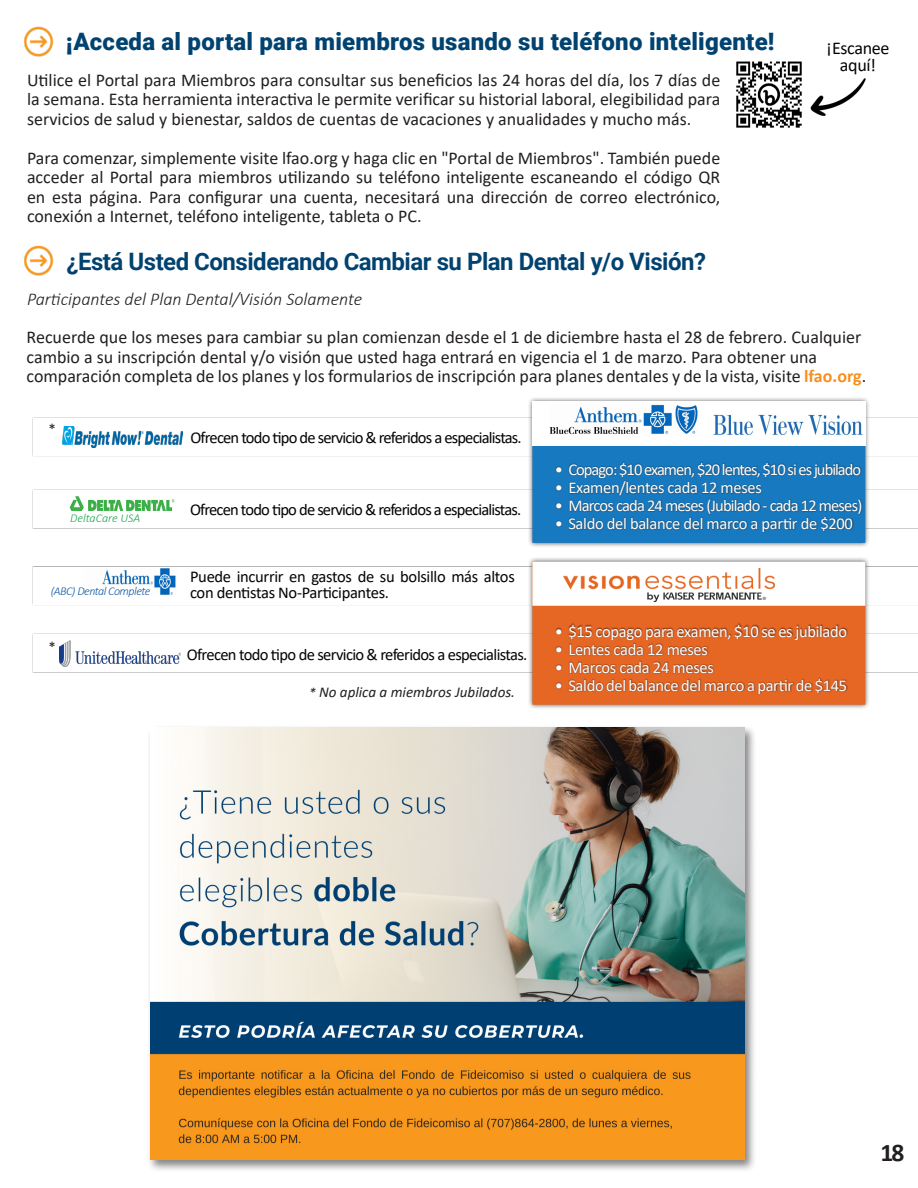
<style>
.page{position:relative;width:918px;height:1188px;background:#fff}
.page>*{position:absolute;margin:0;border:0;box-sizing:border-box;transform-origin:0 0}
.t1{font:700 25.5px "Calibri";color:#231f20}
.t2{font:900 24px "Roboto";letter-spacing:.01em;color:#004270}
.t3{font:700 24px "Roboto";letter-spacing:-.02em;color:#004270}
.t4{font:18px/19.5px "Calibri";color:#231f20;text-align:justify}
.t5{font:italic 300 18px "Calibri";color:#231f20}
.t6{font:18px/16.5px "Calibri";color:#040503;text-align:center}
.t7{font:16.5px "Calibri";letter-spacing:-.02em;color:#fff}
.t8{font:16.5px "Calibri";letter-spacing:-.04em;color:#040503}
.t9{font:16.5px/16.5px "Calibri";letter-spacing:-.02em;color:#040503}
.t10{font:16.5px "Calibri";letter-spacing:-.06em;color:#fff}
.t11{font:italic 15px "Calibri";color:#231f20}
.t12{font:15px "Calibri";color:#231f20}
.t13{font:italic 300 12px "Calibri";letter-spacing:-.04em;color:#1158a6}
.t14{font:italic 300 12px "Calibri";color:#18a84a}
.s1{font-weight:700;color:#f68f1e}
.s2{font-size:13.5px}
</style>
<div class="page">
<img style="left:23px;top:26px;width:31px;height:31px">
<img style="left:23px;top:245px;width:31px;height:31px">
<img style="left:736px;top:61px;width:66px;height:67px">
<img style="left:810px;top:78px;width:56px;height:38px">
<div style="left:32px;top:489px;width:886px;height:40px;background:#231f20;opacity:.45"></div>
<div style="left:33px;top:490px;width:885px;height:38px;background:#fff"></div>
<div style="left:32px;top:417px;width:886px;height:40px;background:#231f20;opacity:.45"></div>
<div style="left:33px;top:418px;width:885px;height:38px;background:#fff"></div>
<img style="left:62px;top:426px;width:121px;height:21px">
<img style="left:69px;top:496px;width:106px;height:15px">
<img style="left:102px;top:568px;width:74px;height:27px">
<img style="left:59px;top:640px;width:122px;height:26px">
<div style="left:527px;top:557px;width:343px;height:153px;background:#231f20;opacity:.75"></div>
<div style="left:532px;top:562px;width:333px;height:143px;background:#e66624;border:3px solid #e66624"></div>
<div style="left:532px;top:562px;width:333px;height:44px;background:#fff;border:2px solid #fff"></div>
<div style="left:555px;top:623px;width:293px;height:72px;background:#231f20;opacity:.75"></div>
<img style="left:563px;top:568px;width:211px;height:34px">
<div style="left:527px;top:396px;width:343px;height:152px;background:#231f20;opacity:.75"></div>
<div style="left:532px;top:401px;width:333px;height:142px;background:#1779bf"></div>
<div style="left:555px;top:461px;width:308px;height:72px;background:#231f20;opacity:.75"></div>
<img style="left:532px;top:401px;width:177px;height:44px">
<img style="left:709px;top:401px;width:156px;height:44px">
<div style="left:60px;top:586px;width:92px;height:10px;background:#fff"></div>
<div style="left:147px;top:725px;width:610px;height:448px;background:#231f20;opacity:.55"></div>
<img style="left:150px;top:728px;width:594px;height:432px">
<p class="t2" style="left:66px;top:25px;width:710px">¡Acceda al portal para miembros usando su teléfono inteligente!</p>
<p class="t4" style="left:27px;top:70px;width:695px">Utilice el Portal para Miembros para consultar sus beneficios las 24 horas del día, los 7 días de la semana. Esta herramienta interactiva le permite verificar su historial laboral, elegibilidad para servicios de salud y bienestar, saldos de cuentas de vacaciones y anualidades y mucho más.</p>
<p class="t4" style="left:27px;top:148px;width:695px">Para comenzar, simplemente visite lfao.org y haga clic en "Portal de Miembros". También puede acceder al Portal para miembros utilizando su teléfono inteligente escaneando el código QR en esta página. Para configurar una cuenta, necesitará una dirección de correo electrónico, conexión a Internet, teléfono inteligente, tableta o PC.</p>
<p class="t3" style="left:67px;top:244px;width:641px">¿Está Usted Considerando Cambiar su Plan Dental y/o Visión?</p>
<p class="t5" style="left:27px;top:288px;width:337px">Participantes del Plan Dental/Visión Solamente</p>
<p class="t6" style="left:827px;top:40px;width:64px">¡Escanee aquí!</p>
<p class="t4" style="left:27px;top:327px;width:836px">Recuerde que los meses para cambiar su plan comienzan desde el 1 de diciembre hasta el 28 de febrero. Cualquier</p>
<p class="t4" style="left:27px;top:347px;width:792px">cambio a su inscripción dental y/o visión que usted haga entrará en vigencia el 1 de marzo. Para obtener una</p>
<p class="t4" style="left:27px;top:366px;width:841px">comparación completa de los planes y los formularios de inscripción para planes dentales y de la vista, visite <span class="s1">lfao.org</span>.</p>
<p class="t12" style="left:49px;top:418px;width:9px">*</p>
<p class="t14" style="left:70px;top:511px;width:72px">DeltaCare USA</p>
<p class="t13" style="left:51px;top:584px;width:101px">(ABC) Dental Complete</p>
<p class="t12" style="left:49px;top:636px;width:9px">*</p>
<p class="t8" style="left:191px;top:426px;width:333px">Ofrecen todo tipo de servicio &amp; referidos a especialistas.</p>
<p class="t8" style="left:190px;top:499px;width:333px">Ofrecen todo tipo de servicio &amp; referidos a especialistas.</p>
<p class="t9" style="left:190px;top:568px;width:326px">Puede incurrir en gastos de su bolsillo más altos con dentistas No-Participantes.</p>
<p class="t8" style="left:187px;top:643px;width:342px">Ofrecen todo tipo de servicio &amp; referidos a especialistas.</p>
<p class="t11" style="left:309px;top:682px;width:207px"><span class="s2">*</span> No aplica a miembros Jubilados.</p>
<p class="t10" style="left:555px;top:458px;width:308px">• Copago: $10 examen, $20 lentes, $10 si es jubilado</p>
<p class="t7" style="left:555px;top:476px;width:209px">• Examen/lentes cada 12 meses</p>
<p class="t7" style="left:555px;top:494px;width:309px">• Marcos cada 24 meses (Jubilado - cada 12 meses)</p>
<p class="t7" style="left:555px;top:512px;width:300px">• Saldo del balance del marco a partir de $200</p>
<p class="t7" style="left:555px;top:620px;width:294px">• $15 copago para examen, $10 se es jubilado</p>
<p class="t7" style="left:555px;top:638px;width:155px">• Lentes cada 12 meses</p>
<p class="t7" style="left:555px;top:656px;width:160px">• Marcos cada 24 meses</p>
<p class="t7" style="left:555px;top:674px;width:294px">• Saldo del balance del marco a partir de $145</p>
<p class="t1" style="left:880px;top:1134px;width:26px">18</p>
</div>
